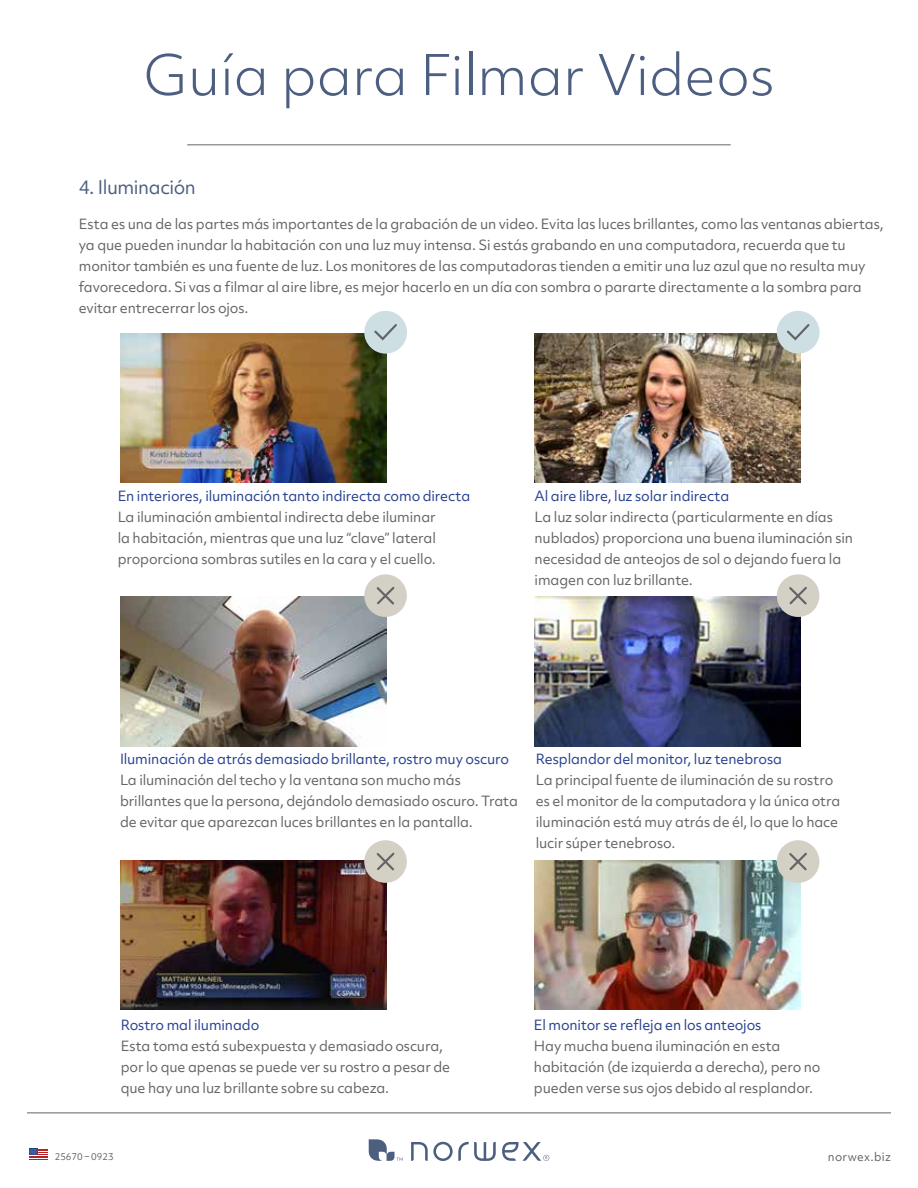
<style>
.page{position:relative;width:918px;height:1188px;background:#fff}
.page>*{position:absolute;margin:0;border:0;box-sizing:border-box;transform-origin:0 0}
.t1{font:300 54px "Objektiv Mk 2";color:#4d5f80}
.t2{font:18px "Objektiv Mk 2";letter-spacing:-.025em;color:#4d5f80}
.t3{font:13.5px/21px "Objektiv Mk 2";letter-spacing:-.01em;color:#636466}
.t4{font:13.5px "Objektiv Mk 2";letter-spacing:-.01em;color:#25408f}
.t5{font:11.25px "Objektiv Mk 2";letter-spacing:.03em;color:#636466}
.t6{font:9px "Objektiv Mk 2";color:#636466}
</style>
<div class="page">
<svg style="left:411px;top:1142px;width:85px;height:19px"></svg>
<svg style="left:502px;top:1142px;width:47px;height:19px"></svg>
<svg style="left:369px;top:1139px;width:34px;height:22px"></svg>
<hr style="left:27px;top:1113px;width:864px;height:1px;background:#636466">
<hr style="left:187px;top:145px;width:544px;height:1px;background:#636466">
<img style="left:120px;top:333px;width:267px;height:150px">
<img style="left:120px;top:597px;width:267px;height:149px">
<img style="left:120px;top:860px;width:267px;height:150px">
<img style="left:535px;top:333px;width:266px;height:150px">
<img style="left:535px;top:597px;width:266px;height:149px">
<img style="left:535px;top:860px;width:266px;height:150px">
<div style="left:364px;top:574px;width:43px;height:43px;background:#d5d0c5;border-radius:50%"></div>
<svg style="left:376px;top:587px;width:19px;height:18px"></svg>
<div style="left:364px;top:840px;width:43px;height:43px;background:#d5d0c5;border-radius:50%"></div>
<svg style="left:376px;top:852px;width:19px;height:19px"></svg>
<div style="left:777px;top:574px;width:42px;height:43px;background:#d5d0c5;border-radius:50%"></div>
<svg style="left:789px;top:587px;width:18px;height:18px"></svg>
<div style="left:777px;top:840px;width:42px;height:43px;background:#d5d0c5;border-radius:50%"></div>
<svg style="left:789px;top:852px;width:18px;height:19px"></svg>
<div style="left:364px;top:311px;width:43px;height:43px;background:#cedfe3;border-radius:50%"></div>
<svg style="left:374px;top:324px;width:23px;height:17px"></svg>
<div style="left:777px;top:311px;width:43px;height:43px;background:#cedfe3;border-radius:50%"></div>
<svg style="left:787px;top:324px;width:23px;height:17px"></svg>
<svg style="left:29px;top:1149px;width:19px;height:11px"></svg>
<h1 class="t1" style="left:143px;top:38px;width:633px">Guía para Filmar Videos</h1>
<h2 class="t2" style="left:79px;top:175px;width:118px">4. Iluminación</h2>
<p class="t3" style="left:79px;top:213px;width:807px">Esta es una de las partes más importantes de la grabación de un video. Evita las luces brillantes, como las ventanas abiertas, ya que pueden inundar la habitación con una luz muy intensa. Si estás grabando en una computadora, recuerda que tu monitor también es una fuente de luz. Los monitores de las computadoras tienden a emitir una luz azul que no resulta muy favorecedora. Si vas a filmar al aire libre, es mejor hacerlo en un día con sombra o pararte directamente a la sombra para evitar entrecerrar los ojos.</p>
<p class="t4" style="left:118px;top:486px;width:354px">En interiores, iluminación tanto indirecta como directa</p>
<p class="t3" style="left:118px;top:506px;width:320px;text-align:justify">La iluminación ambiental indirecta debe iluminar la habitación, mientras que una luz “clave” lateral proporciona sombras sutiles en la cara y el cuello.</p>
<p class="t4" style="left:535px;top:486px;width:196px">Al aire libre, luz solar indirecta</p>
<p class="t3" style="left:535px;top:506px;width:320px">La luz solar indirecta (particularmente en días nublados) proporciona una buena iluminación sin necesidad de anteojos de sol o dejando fuera la imagen con luz brillante.</p>
<p class="t4" style="left:120px;top:750px;width:391px">Iluminación de atrás demasiado brillante, rostro muy oscuro</p>
<p class="t3" style="left:120px;top:769px;width:399px">La iluminación del techo y la ventana son mucho más brillantes que la persona, dejándolo demasiado oscuro. Trata de evitar que aparezcan luces brillantes en la pantalla.</p>
<p class="t4" style="left:536px;top:750px;width:248px">Resplandor del monitor, luz tenebrosa</p>
<p class="t3" style="left:536px;top:769px;width:306px">La principal fuente de iluminación de su rostro es el monitor de la computadora y la única otra iluminación está muy atrás de él, lo que lo hace lucir súper tenebroso.</p>
<p class="t4" style="left:121px;top:1015px;width:140px">Rostro mal iluminado</p>
<p class="t3" style="left:121px;top:1035px;width:331px">Esta toma está subexpuesta y demasiado oscura, por lo que apenas se puede ver su rostro a pesar de que hay una luz brillante sobre su cabeza.</p>
<p class="t6" style="left:55px;top:1151px;width:60px">25670 – 0923</p>
<p class="t4" style="left:534px;top:1015px;width:229px">El monitor se refleja en los anteojos</p>
<p class="t3" style="left:534px;top:1035px;width:288px">Hay mucha buena iluminación en esta habitación (de izquierda a derecha), pero no pueden verse sus ojos debido al resplandor.</p>
<p class="t5" style="left:828px;top:1149px;width:65px">norwex.biz</p>
</div>
